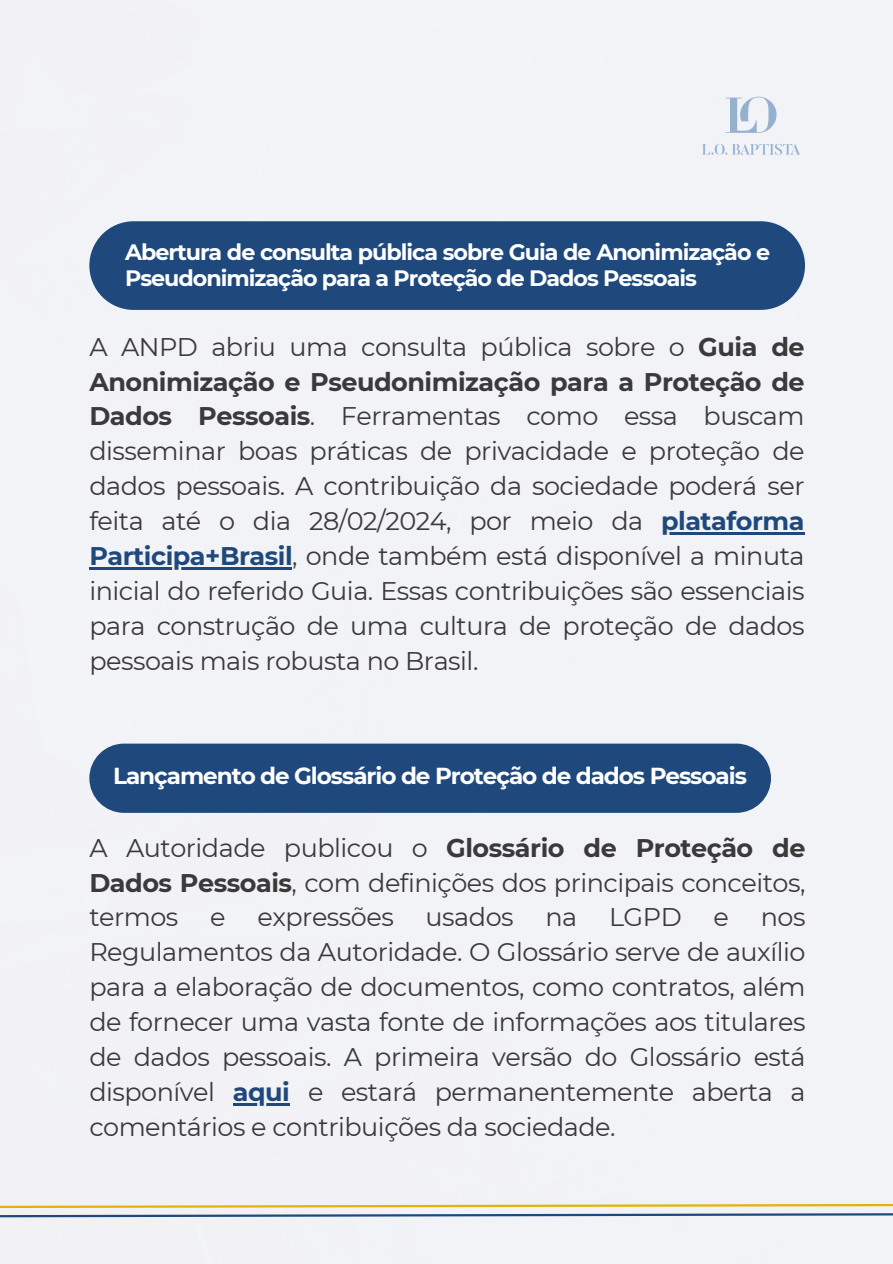
<style>
.page{position:relative;width:893px;height:1264px;background:#fff}
.page>*{position:absolute;margin:0;border:0;box-sizing:border-box;transform-origin:0 0}
.t1{font:25.5px/34.8px "Montserrat";letter-spacing:-.02em;color:#3b3939;text-align:justify}
.t2{font:700 25.5px "Montserrat";letter-spacing:-.02em;color:#1f497d}
.t3{font:700 23.1px "Montserrat";letter-spacing:-.045em;color:#fff}
.t4{font:700 22.2px/25.8px "Montserrat";letter-spacing:-.045em;color:#fff}
.s1{font-weight:700}
.s2{font-weight:700;color:#1f497d}
</style>
<div class="page">
<div style="left:0;top:0;width:892px;height:1263px;background:#f2f3f6"></div>
<svg style="left:0;top:1202px;width:892px;height:16px"></svg>
<img style="left:697px;top:89px;width:107px;height:73px">
<hr style="left:661px;top:532px;width:143px;height:2px;background:#1f497d">
<hr style="left:89px;top:567px;width:203px;height:2px;background:#1f497d">
<div style="left:89px;top:221px;width:716px;height:89px;background:#1f497d"></div>
<div style="left:89px;top:743px;width:682px;height:69px;background:#1f497d;border-radius:35px"></div>
<hr style="left:233px;top:1103px;width:56px;height:2px;background:#1f497d">
<h1 class="t4" style="left:125px;top:239px;width:646px">Abertura de consulta pública sobre Guia de Anonimização e<br>Pseudonimização para a Proteção de Dados Pessoais</h1>
<p class="t1" style="left:89px;top:329px;width:716px">A ANPD abriu uma consulta pública sobre o <span class="s1">Guia de Anonimização e Pseudonimização para a Proteção de Dados Pessoais</span>. Ferramentas como essa buscam disseminar boas práticas de privacidade e proteção de dados pessoais. A contribuição da sociedade poderá ser feita até o dia 28/02/2024, por meio da</p>
<p class="t2" style="left:661px;top:505px;width:145px">plataforma</p>
<p class="t1" style="left:89px;top:538px;width:716px"><span class="s2">Participa+Brasil</span>, onde também está disponível a minuta inicial do referido Guia. Essas contribuições são essenciais para construção de uma cultura de proteção de dados pessoais mais robusta no Brasil.</p>
<p class="t3" style="left:113px;top:761px;width:635px">Lançamento de Glossário de Proteção de dados Pessoais</p>
<p class="t1" style="left:89px;top:830px;width:717px">A Autoridade publicou o <span class="s1">Glossário de Proteção de Dados Pessoais</span>, com definições dos principais conceitos, termos e expressões usados na LGPD e nos Regulamentos da Autoridade. O Glossário serve de auxílio para a elaboração de documentos, como contratos, além de fornecer uma vasta fonte de informações aos titulares de dados pessoais. A primeira versão do Glossário está disponível <span class="s2">aqui</span> e estará permanentemente aberta a comentários e contribuições da sociedade.</p>
</div>
